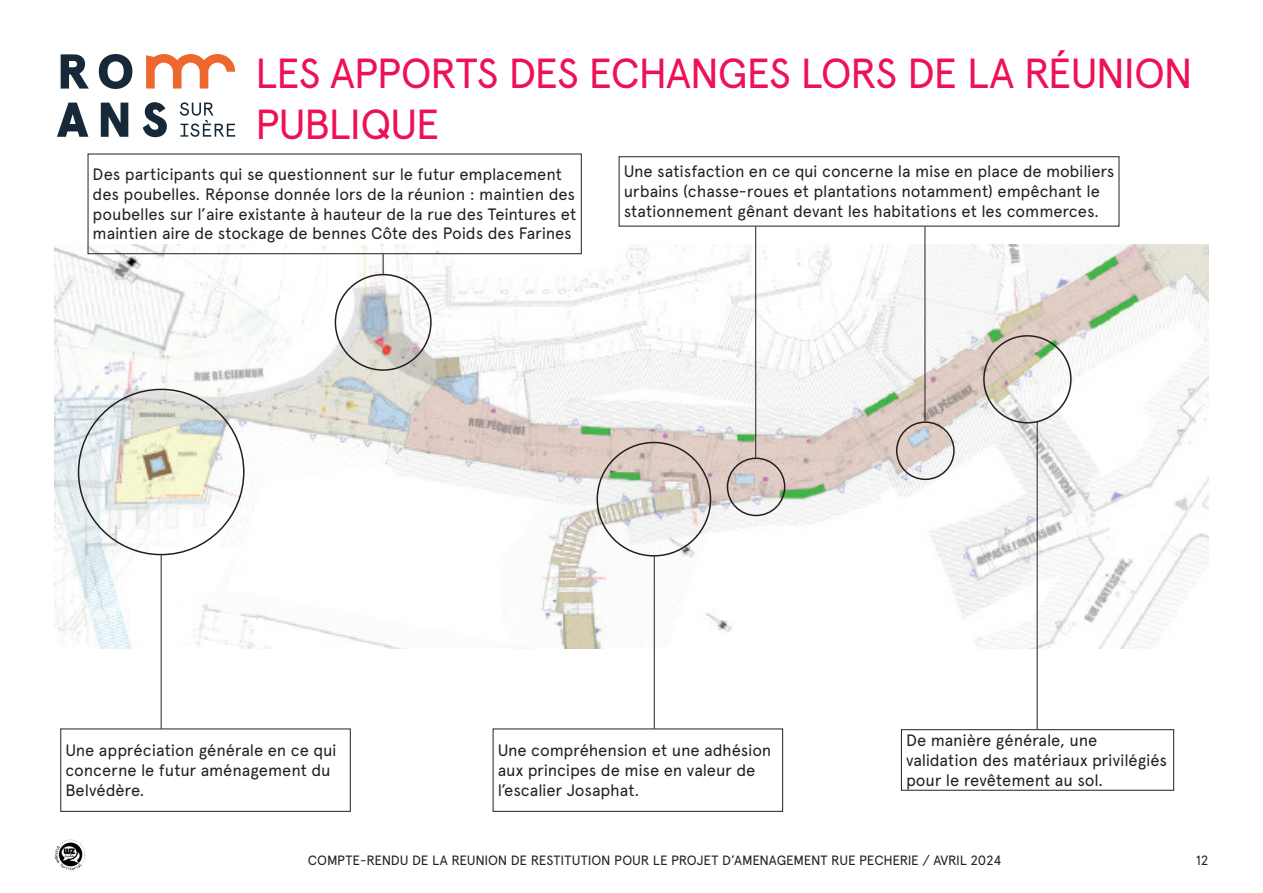
<style>
.page{position:relative;width:1263px;height:893px;background:#fff}
.page>*{position:absolute;margin:0;border:0;box-sizing:border-box;transform-origin:0 0}
.t1{font:42px/50.4px "Apercu Pro";letter-spacing:-.03em;color:#ed1156}
.t2{font:16.5px/19.8px "Apercu Pro";letter-spacing:-.01em;color:#231f20}
.t3{font:13.5px "Apercu Pro";letter-spacing:-.015em;color:#231f20}
</style>
<div class="page">
<img style="left:54px;top:244px;width:1155px;height:404px">
<div style="left:983px;top:335px;width:88px;height:88px;border:2px solid #231f20;border-radius:50%"></div>
<div style="left:896px;top:421px;width:59px;height:59px;border:2px solid #231f20;border-radius:50%"></div>
<div style="left:727px;top:458px;width:58px;height:58px;border:2px solid #231f20;border-radius:50%"></div>
<div style="left:335px;top:274px;width:97px;height:97px;border:2px solid #231f20;border-radius:50%"></div>
<hr style="left:161px;top:555px;width:1px;height:174px;background:#231f20">
<svg style="left:383px;top:254px;width:1px;height:20px"></svg>
<hr style="left:755px;top:226px;width:1px;height:232px;background:#231f20">
<hr style="left:924px;top:226px;width:1px;height:195px;background:#231f20">
<hr style="left:1037px;top:421px;width:1px;height:308px;background:#231f20">
<div style="left:60px;top:729px;width:291px;height:83px;border:1px solid #231f20"></div>
<div style="left:493px;top:729px;width:290px;height:83px;border:1px solid #231f20"></div>
<div style="left:901px;top:729px;width:273px;height:62px;border:1px solid #231f20"></div>
<div style="left:619px;top:156px;width:500px;height:70px;border:1px solid #231f20"></div>
<div style="left:88px;top:154px;width:494px;height:100px;border:1px solid #231f20"></div>
<div style="left:596px;top:442px;width:115px;height:115px;border:2px solid #231f20;border-radius:50%"></div>
<hr style="left:654px;top:556px;width:1px;height:173px;background:#231f20">
<img style="left:54px;top:839px;width:32px;height:32px">
<svg style="left:57px;top:54px;width:178px;height:83px"></svg>
<h1 class="t1" style="left:255px;top:46px;width:939px">LES APPORTS DES ECHANGES LORS DE LA RÉUNION<br>PUBLIQUE</h1>
<p class="t2" style="left:93px;top:163px;width:485px">Des participants qui se questionnent sur le futur emplacement des poubelles. Réponse donnée lors de la réunion : maintien des poubelles sur l’aire existante à hauteur de la rue des Teintures et maintien aire de stockage de bennes Côte des Poids des Farines</p>
<p class="t2" style="left:624px;top:161px;width:492px">Une satisfaction en ce qui concerne la mise en place de mobiliers urbains (chasse-roues et plantations notamment) empêchant le stationnement gênant devant les habitations et les commerces.</p>
<p class="t2" style="left:65px;top:739px;width:273px">Une appréciation générale en ce qui concerne le futur aménagement du<br>Belvédère.</p>
<p class="t2" style="left:498px;top:739px;width:275px">Une compréhension et une adhésion aux principes de mise en valeur de l’escalier Josaphat.</p>
<p class="t2" style="left:906px;top:729px;width:263px">De manière générale, une validation des matériaux privilégiés pour le revêtement au sol.</p>
<p class="t3" style="left:308px;top:850px;width:695px">COMPTE-RENDU DE LA REUNION DE RESTITUTION POUR LE PROJET D’AMENAGEMENT RUE PECHERIE / AVRIL 2024</p>
<p class="t3" style="left:1196px;top:850px;width:14px">12</p>
</div>
